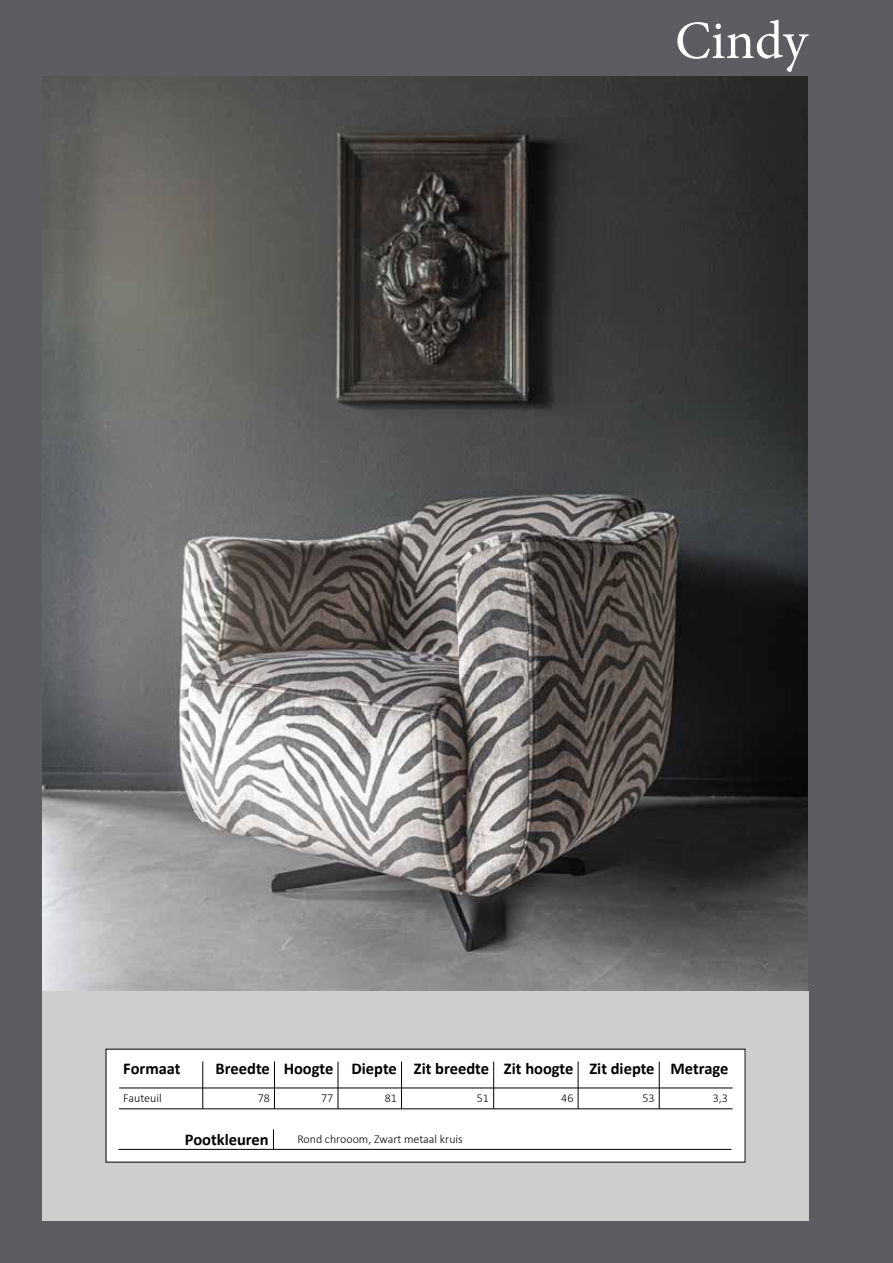
<style>
.page{position:relative;width:893px;height:1263px;background:#5d5c61}
.page>*{position:absolute;margin:0;border:0;box-sizing:border-box;transform-origin:0 0}
.t1{font:54px "Minion Pro";color:#fff}
.t2{font:700 16.5px "Calibri";color:#000}
.t3{font:300 12px "Calibri";color:#000}
</style>
<div class="page">
<div style="left:42px;top:991px;width:767px;height:229px;background:#cecece"></div>
<div style="left:106px;top:1049px;width:639px;height:113px;background:#fff"></div>
<hr style="left:202px;top:1061px;width:1px;height:48px;background:#000">
<hr style="left:119px;top:1087px;width:614px;height:1px;background:#000">
<svg style="left:273px;top:1129px;width:1px;height:20px"></svg>
<hr style="left:118px;top:1149px;width:613px;height:1px;background:#000">
<hr style="left:274px;top:1061px;width:1px;height:48px;background:#000">
<hr style="left:338px;top:1061px;width:1px;height:48px;background:#000">
<hr style="left:401px;top:1061px;width:1px;height:48px;background:#000">
<hr style="left:493px;top:1061px;width:1px;height:48px;background:#000">
<hr style="left:578px;top:1061px;width:1px;height:48px;background:#000">
<hr style="left:659px;top:1061px;width:1px;height:48px;background:#000">
<hr style="left:119px;top:1108px;width:614px;height:1px;background:#000">
<img style="left:43px;top:77px;width:765px;height:914px">
<h1 class="t1" style="left:675px;top:5px;width:134px">Cindy</h1>
<p class="t2" style="left:284px;top:1057px;width:446px">Hoogte Diepte Zit breedte Zit hoogte Zit diepte Metrage</p>
<p class="t2" style="left:123px;top:1057px;width:59px">Formaat</p>
<p class="t2" style="left:216px;top:1057px;width:56px">Breedte</p>
<p class="t3" style="left:123px;top:1090px;width:40px">Fauteuil</p>
<p class="t2" style="left:185px;top:1127px;width:85px">Pootkleuren</p>
<p class="t3" style="left:297px;top:1132px;width:167px">Rond chrooom, Zwart metaal kruis</p>
<p class="t3" style="left:258px;top:1090px;width:14px">78</p>
<p class="t3" style="left:321px;top:1090px;width:14px">77</p>
<p class="t3" style="left:385px;top:1090px;width:14px">81</p>
<p class="t3" style="left:477px;top:1090px;width:14px">51</p>
<p class="t3" style="left:561px;top:1090px;width:14px">46</p>
<p class="t3" style="left:642px;top:1090px;width:14px">53</p>
<p class="t3" style="left:713px;top:1090px;width:17px">3,3</p>
</div>
